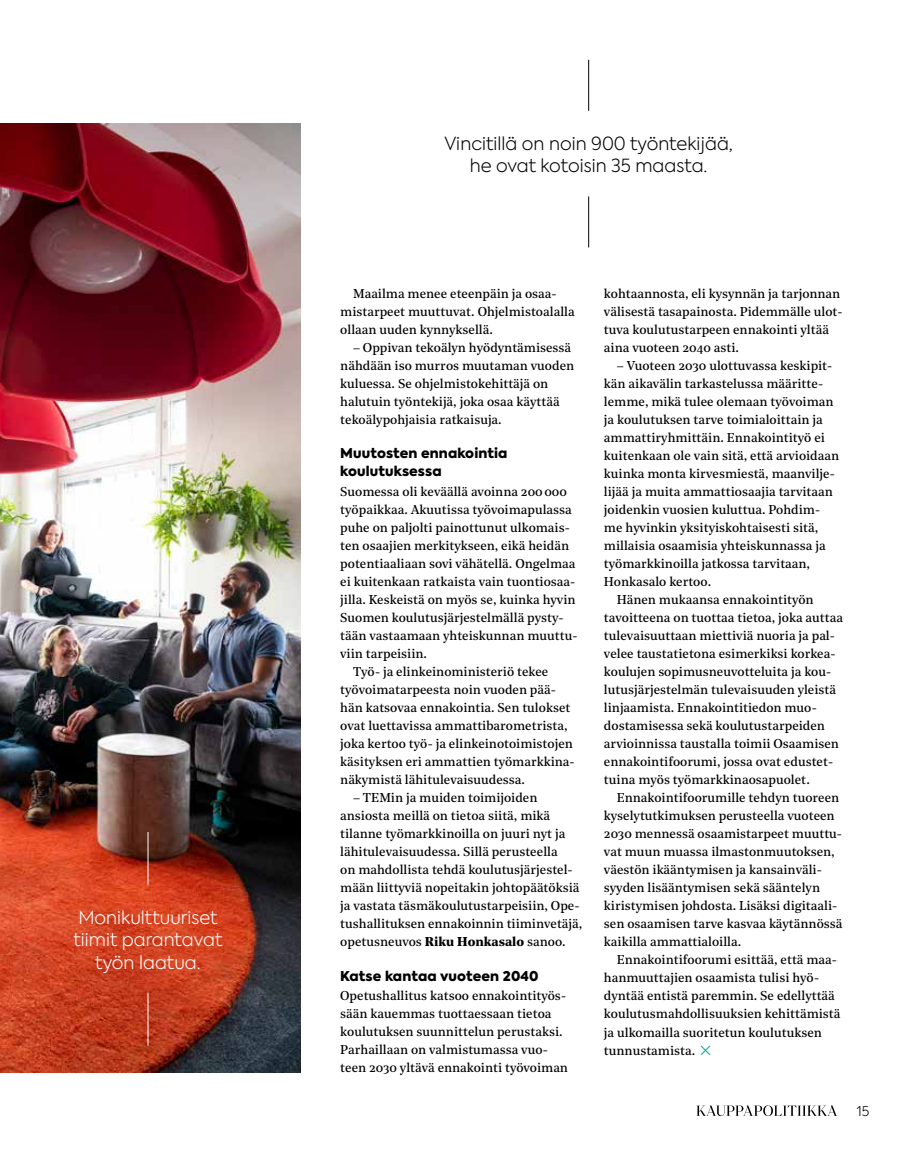
<style>
.page{position:relative;width:923px;height:1149px;background:#fff}
.page>*{position:absolute;margin:0;border:0;box-sizing:border-box;transform-origin:0 0}
.t1{font:300 18px/22.5px "Axiforma";color:#000;text-align:center}
.t2{font:300 18px/22.5px "Axiforma";color:#fff;text-align:center}
.t3{font:900 13.5px/18px "Axiforma";letter-spacing:.01em;color:#000}
.t4{font:300 13.5px "Axiforma";color:#000}
.t5{font:12.75px/18px "Noe Text";color:#000}
.s1{font-weight:700}
</style>
<div class="page">
<img style="left:0;top:123px;width:300px;height:948px">
<hr style="left:148px;top:831px;width:1px;height:53px;background:#fff">
<hr style="left:148px;top:992px;width:1px;height:53px;background:#fff">
<hr style="left:588px;top:60px;width:1px;height:51px;background:#000">
<hr style="left:588px;top:196px;width:1px;height:51px;background:#000">
<svg style="left:696px;top:1105px;width:140px;height:10px"></svg>
<h1 class="t2" style="left:73px;top:905px;width:151px">Monikulttuuriset tiimit parantavat työn laatua.</h1>
<h1 class="t1" style="left:444px;top:132px;width:290px">Vincitillä on noin 900 työntekijää, he ovat kotoisin 35 maasta.</h1>
<p class="t5" style="left:340px;top:283px;width:236px;text-indent:13px">Maailma menee eteenpäin ja osaa&shy;mistarpeet muuttuvat. Ohjelmistoalalla ollaan uuden kynnyksellä.</p>
<p class="t5" style="left:340px;top:337px;width:235px;text-indent:13px">– Oppivan tekoälyn hyödyntämisessä nähdään iso murros muutaman vuoden kuluessa. Se ohjelmistokehittäjä on halutuin työntekijä, joka osaa käyttää tekoälypohjaisia ratkaisuja.</p>
<p class="t3" style="left:340px;top:444px;width:169px">Muutosten ennakointia koulutuksessa</p>
<p class="t5" style="left:340px;top:481px;width:228px">Suomessa oli keväällä avoinna 200000</p>
<p class="t5" style="left:340px;top:499px;width:233px">työpaikkaa. Akuutissa työvoimapulassa</p>
<p class="t5" style="left:340px;top:517px;width:231px">puhe on paljolti painottunut ulkomais-</p>
<p class="t5" style="left:340px;top:535px;width:230px">ten osaajien merkitykseen, eikä heidän</p>
<p class="t5" style="left:340px;top:553px;width:237px">potentiaaliaan sovi vähätellä. Ongelmaa</p>
<p class="t5" style="left:340px;top:571px;width:237px">ei kuitenkaan ratkaista vain tuontiosaa-</p>
<p class="t5" style="left:340px;top:589px;width:237px">jilla. Keskeistä on myös se, kuinka hyvin</p>
<p class="t5" style="left:340px;top:607px;width:225px">Suomen koulutusjärjestelmällä pysty-</p>
<p class="t5" style="left:340px;top:625px;width:239px">tään vastaamaan yhteiskunnan muuttu-</p>
<p class="t5" style="left:340px;top:643px;width:88px">viin tarpeisiin.</p>
<p class="t5" style="left:353px;top:661px;width:197px">Työ- ja elinkeinoministeriö tekee</p>
<p class="t5" style="left:340px;top:679px;width:217px">työvoimatarpeesta noin vuoden pää-</p>
<p class="t5" style="left:340px;top:697px;width:232px">hän katsovaa ennakointia. Sen tulokset</p>
<p class="t5" style="left:340px;top:715px;width:229px">ovat luettavissa ammattibarometrista,</p>
<p class="t5" style="left:340px;top:733px;width:234px">joka kertoo työ- ja elinkeinotoimistojen</p>
<p class="t5" style="left:340px;top:751px;width:236px">käsityksen eri ammattien työmarkkina-</p>
<p class="t5" style="left:340px;top:769px;width:186px">näkymistä lähitulevaisuudessa.</p>
<p class="t5" style="left:340px;top:787px;width:244px;text-indent:13px">– TEMin ja muiden toimijoiden ansiosta meillä on tietoa siitä, mikä tilanne työmarkkinoilla on juuri nyt ja lähitulevaisuudessa. Sillä perusteella<br>on mahdollista tehdä koulutusjärjestel&shy;mään liittyviä nopeitakin johtopäätöksiä ja vastata täsmäkoulutustarpeisiin, Ope&shy;tushallituksen ennakoinnin tiiminvetäjä, opetusneuvos <span class="s1">Riku Honkasalo</span> sanoo.</p>
<p class="t3" style="left:340px;top:966px;width:200px">Katse kantaa vuoteen 2040</p>
<p class="t5" style="left:340px;top:985px;width:229px">Opetushallitus katsoo ennakointityös&shy;sään kauemmas tuottaessaan tietoa koulutuksen suunnittelun perustaksi.<br>Parhaillaan on valmistumassa vuo&shy;teen 2030 yltävä ennakointi työvoiman</p>
<p class="t5" style="left:604px;top:283px;width:240px">kohtaannosta, eli kysynnän ja tarjonnan välisestä tasapainosta. Pidemmälle ulot&shy;tuva koulutustarpeen ennakointi yltää aina vuoteen 2040 asti.</p>
<p class="t5" style="left:617px;top:355px;width:217px">– Vuoteen 2030 ulottuvassa keskipit-</p>
<p class="t5" style="left:604px;top:373px;width:221px">kän aikavälin tarkastelussa määritte-</p>
<p class="t5" style="left:604px;top:391px;width:231px">lemme, mikä tulee olemaan työvoiman</p>
<p class="t5" style="left:604px;top:409px;width:220px">ja koulutuksen tarve toimialoittain ja</p>
<p class="t5" style="left:604px;top:427px;width:222px">ammattiryhmittäin. Ennakointityö ei</p>
<p class="t5" style="left:604px;top:445px;width:237px">kuitenkaan ole vain sitä, että arvioidaan</p>
<p class="t5" style="left:604px;top:463px;width:233px">kuinka monta kirvesmiestä, maanvilje-</p>
<p class="t5" style="left:604px;top:481px;width:230px">lijää ja muita ammattiosaajia tarvitaan</p>
<p class="t5" style="left:604px;top:499px;width:218px">joidenkin vuosien kuluttua. Pohdim-</p>
<p class="t5" style="left:604px;top:517px;width:216px">me hyvinkin yksityiskohtaisesti sitä,</p>
<p class="t5" style="left:604px;top:535px;width:223px">millaisia osaamisia yhteiskunnassa ja</p>
<p class="t5" style="left:604px;top:553px;width:208px">työmarkkinoilla jatkossa tarvitaan,</p>
<p class="t5" style="left:604px;top:571px;width:109px">Honkasalo kertoo.</p>
<p class="t5" style="left:617px;top:589px;width:198px">Hänen mukaansa ennakointityön</p>
<p class="t5" style="left:604px;top:607px;width:241px">tavoitteena on tuottaa tietoa, joka auttaa</p>
<p class="t5" style="left:604px;top:625px;width:232px">tulevaisuuttaan miettiviä nuoria ja pal-</p>
<p class="t5" style="left:604px;top:643px;width:233px">velee taustatietona esimerkiksi korkea-</p>
<p class="t5" style="left:604px;top:661px;width:229px">koulujen sopimusneuvotteluita ja kou-</p>
<p class="t5" style="left:604px;top:679px;width:234px">lutusjärjestelmän tulevaisuuden yleistä</p>
<p class="t5" style="left:604px;top:697px;width:214px">linjaamista. Ennakointitiedon muo-</p>
<p class="t5" style="left:604px;top:715px;width:222px">dostamisessa sekä koulutustarpeiden</p>
<p class="t5" style="left:604px;top:733px;width:236px">arvioinnissa taustalla toimii Osaamisen</p>
<p class="t5" style="left:604px;top:751px;width:231px">ennakointifoorumi, jossa ovat edustet-</p>
<p class="t5" style="left:604px;top:769px;width:207px">tuina myös työmarkkinaosapuolet.</p>
<p class="t5" style="left:617px;top:787px;width:224px">Ennakointifoorumille tehdyn tuoreen</p>
<p class="t5" style="left:604px;top:805px;width:232px">kyselytutkimuksen perusteella vuoteen</p>
<p class="t5" style="left:604px;top:823px;width:240px">2030 mennessä osaamistarpeet muuttu-</p>
<p class="t5" style="left:604px;top:841px;width:232px">vat muun muassa ilmastonmuutoksen,</p>
<p class="t5" style="left:604px;top:859px;width:219px">väestön ikääntymisen ja kansainväli-</p>
<p class="t5" style="left:604px;top:877px;width:218px">syyden lisääntymisen sekä sääntelyn</p>
<p class="t5" style="left:604px;top:895px;width:235px">kiristymisen johdosta. Lisäksi digitaali-</p>
<p class="t5" style="left:604px;top:913px;width:240px">sen osaamisen tarve kasvaa käytännössä</p>
<p class="t5" style="left:604px;top:931px;width:139px">kaikilla ammattialoilla.</p>
<p class="t5" style="left:617px;top:949px;width:222px">Ennakointifoorumi esittää, että maa-</p>
<p class="t5" style="left:604px;top:967px;width:217px">hanmuuttajien osaamista tulisi hyö-</p>
<p class="t5" style="left:604px;top:985px;width:232px">dyntää entistä paremmin. Se edellyttää</p>
<p class="t5" style="left:604px;top:1003px;width:238px">koulutusmahdollisuuksien kehittämistä</p>
<p class="t5" style="left:604px;top:1021px;width:219px">ja ulkomailla suoritetun koulutuksen</p>
<p class="t5" style="left:604px;top:1039px;width:93px">tunnustamista.</p>
<p class="t4" style="left:857px;top:1101px;width:14px">15</p>
</div>
